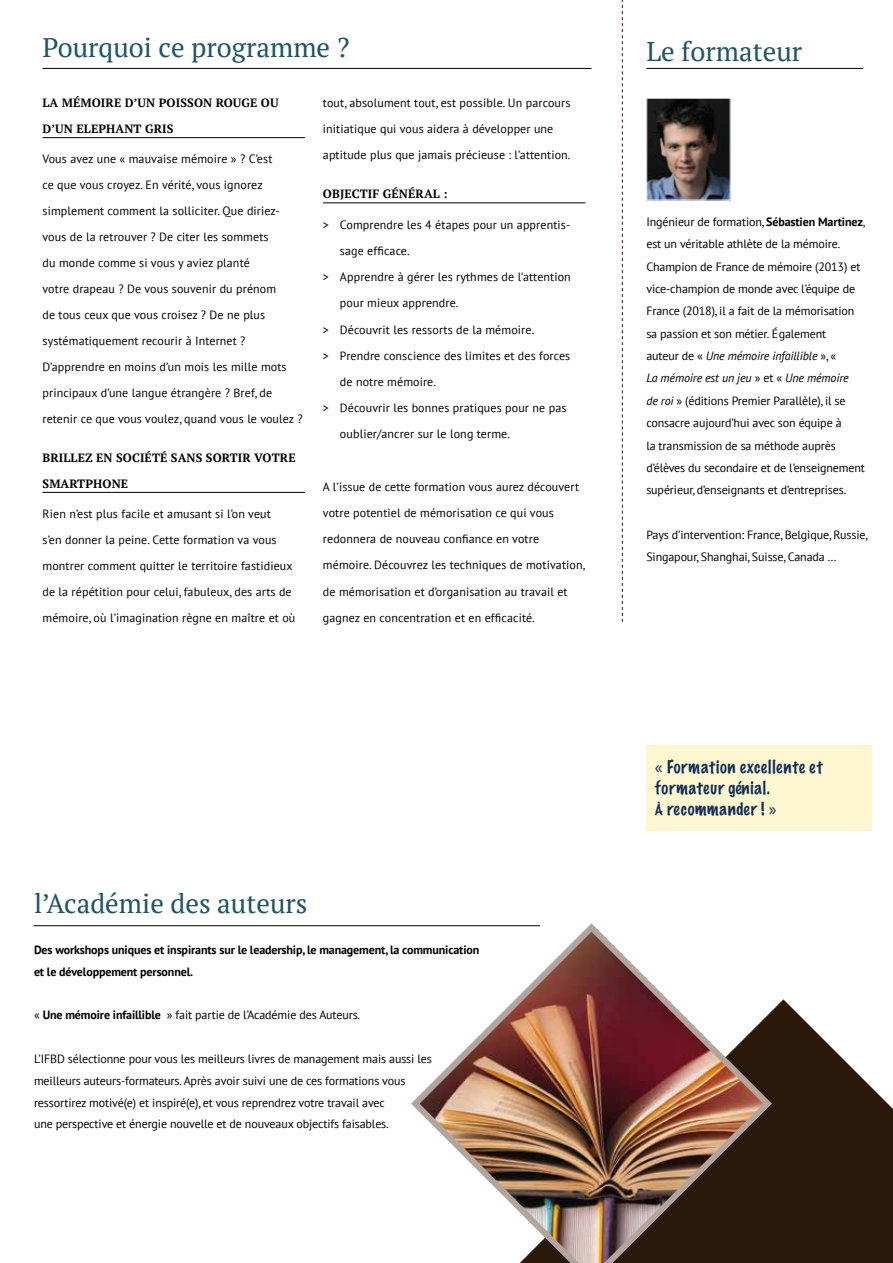
<style>
.page{position:relative;width:893px;height:1263px;background:#fff}
.page>*{position:absolute;margin:0;border:0;box-sizing:border-box;transform-origin:0 0}
.t1{font:27px "PT Serif";color:#215464}
.t2{font:100 16.5px/21px "Marker Felt";letter-spacing:.045em;color:#113056}
.t3{font:12px/26px "PT Sans";letter-spacing:.01em;color:#000}
.t4{font:12px/22.4px "PT Sans";letter-spacing:-.01em;color:#000}
.t5{font:700 12px/21.8px "PT Sans";letter-spacing:-.01em;color:#000}
.t6{font:700 12px/26px "PT Serif";letter-spacing:.01em;color:#000}
.s1{font-weight:700}
.s2{font-style:italic}
.s3{font-family:"PT Sans";font-weight:400}
</style>
<div class="page">
<svg style="left:776px;top:999px;width:117px;height:264px;fill:#2a190a"></svg>
<div style="left:646px;top:745px;width:226px;height:85px;background:#fff6d2"></div>
<hr style="left:43px;top:68px;width:548px;height:1px;background:#000">
<hr style="left:646px;top:68px;width:217px;height:1px;background:#000">
<svg style="left:622px;top:0;width:1px;height:622px"></svg>
<hr style="left:34px;top:925px;width:506px;height:1px;background:#000">
<img style="left:407px;top:923px;width:369px;height:340px">
<hr style="left:43px;top:137px;width:262px;height:1px;background:#000">
<hr style="left:43px;top:492px;width:262px;height:1px;background:#000">
<hr style="left:323px;top:202px;width:262px;height:1px;background:#000">
<img style="left:648px;top:100px;width:81px;height:98px">
<div style="left:646px;top:98px;width:85px;height:102px;border:1px solid #fff"></div>
<h1 class="t1" style="left:43px;top:30px;width:309px">Pourquoi ce programme ?</h1>
<h1 class="t1" style="left:646px;top:34px;width:157px">Le formateur</h1>
<p class="t6" style="left:43px;top:90px;width:238px">LA MÉMOIRE D’UN POISSON ROUGE OU<br>D’UN ELEPHANT GRIS</p>
<p class="t3" style="left:43px;top:146px;width:262px">Vous avez une « mauvaise mémoire » ? C’est<br>ce que vous croyez. En vérité, vous ignorez simplement comment la solliciter. Que diriez&shy;vous de la retrouver ? De citer les sommets<br>du monde comme si vous y aviez planté<br>votre drapeau ? De vous souvenir du prénom<br>de tous ceux que vous croisez ? De ne plus systématiquement recourir à Internet ?<br>D’apprendre en moins d’un mois les mille mots principaux d’une langue étrangère ? Bref, de retenir ce que vous voulez, quand vous le voulez ?</p>
<p class="t6" style="left:43px;top:444px;width:255px">BRILLEZ EN SOCIÉTÉ SANS SORTIR VOTRE<br>SMARTPHONE</p>
<p class="t3" style="left:43px;top:501px;width:254px">Rien n’est plus facile et amusant si l’on veut<br>s’en donner la peine. Cette formation va vous montrer comment quitter le territoire fastidieux de la répétition pour celui, fabuleux, des arts de mémoire, où l’imagination règne en maître et où</p>
<p class="t3" style="left:323px;top:89px;width:249px">tout, absolument tout, est possible. Un parcours initiatique qui vous aidera à développer une aptitude plus que jamais précieuse : l’attention.</p>
<p class="t6" style="left:323px;top:181px;width:126px">OBJECTIF GÉNÉRAL :</p>
<p class="t3" style="left:323px;top:211px;width:249px">&gt; Comprendre les 4 étapes pour un apprentis-</p>
<p class="t3" style="left:340px;top:237px;width:71px">sage efficace.</p>
<p class="t3" style="left:323px;top:264px;width:249px">&gt; Apprendre à gérer les rythmes de l’attention</p>
<p class="t3" style="left:340px;top:290px;width:120px">pour mieux apprendre.</p>
<p class="t3" style="left:323px;top:316px;width:213px">&gt; Découvrit les ressorts de la mémoire.</p>
<p class="t3" style="left:323px;top:342px;width:249px">&gt; Prendre conscience des limites et des forces</p>
<p class="t3" style="left:340px;top:368px;width:98px">de notre mémoire.</p>
<p class="t3" style="left:323px;top:395px;width:245px">&gt; Découvrir les bonnes pratiques pour ne pas</p>
<p class="t3" style="left:340px;top:421px;width:172px">oublier/ancrer sur le long terme.</p>
<p class="t3" style="left:323px;top:473px;width:264px">A l’issue de cette formation vous aurez découvert votre potentiel de mémorisation ce qui vous redonnera de nouveau confiance en votre mémoire. Découvrez les techniques de motivation, de mémorisation et d’organisation au travail et gagnez en concentration et en efficacité.</p>
<h1 class="t1" style="left:34px;top:886px;width:275px">l’Académie des auteurs</h1>
<p class="t5" style="left:34px;top:938px;width:447px">Des workshops uniques et inspirants sur le leadership, le management, la communication et le développement personnel.</p>
<p class="t4" style="left:34px;top:1003px;width:328px">« <span class="s1">Une mémoire infaillible</span> » fait partie de l’Académie des Auteurs.</p>
<p class="t4" style="left:34px;top:1047px;width:399px;line-height:21.8px">L’IFBD sélectionne pour vous les meilleurs livres de management mais aussi les meilleurs auteurs-formateurs. Après avoir suivi une de ces formations vous ressortirez motivé(e) et inspiré(e), et vous reprendrez votre travail avec<br>une perspective et énergie nouvelle et de nouveaux objectifs faisables.</p>
<p class="t4" style="left:646px;top:210px;width:220px">Ingénieur de formation, <span class="s1">Sébastien Martinez</span>, est un véritable athlète de la mémoire.<br>Champion de France de mémoire (2013) et vice-champion de monde avec l’équipe de France (2018), il a fait de la mémorisation sa passion et son métier. Également<br>auteur de « <span class="s2">Une mémoire infaillible</span> », «<br><span class="s2">La mémoire est un jeu</span> » et « <span class="s2">Une mémoire<br>de roi</span> » (éditions Premier Parallèle), il se consacre aujourd’hui avec son équipe à<br>la transmission de sa méthode auprès d’élèves du secondaire et de l’enseignement supérieur, d’enseignants et d’entreprises.</p>
<p class="t4" style="left:646px;top:523px;width:223px">Pays d’intervention: France, Belgique, Russie,<br>Singapour, Shanghai, Suisse, Canada …</p>
<h2 class="t2" style="left:655px;top:756px;width:169px"><span class="s3">«</span> Formation excellente et formateur génial.<br>À recommander ! <span class="s3">»</span></h2>
</div>
